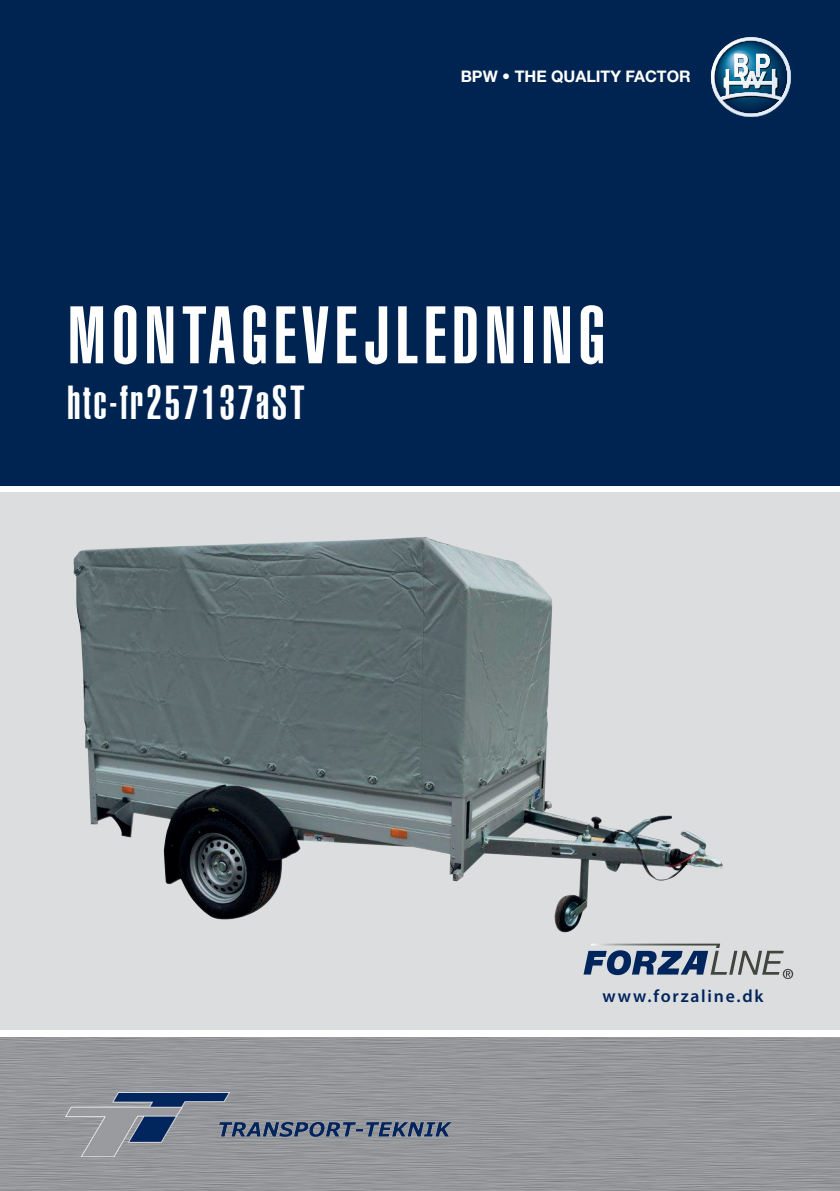
<style>
.page{position:relative;width:840px;height:1191px;background:#fff}
.page>*{position:absolute;margin:0;border:0;box-sizing:border-box;transform-origin:0 0}
.t1{font:900 extra-condensed 80px "Helvetica LT";letter-spacing:.075em;color:#fff}
.t2{font:900 extra-condensed 46.6px "Helvetica LT";letter-spacing:.06em;color:#fff}
.t3{font:600 17.8px "Myriad Pro";letter-spacing:.1em;color:#00255d}
.t4{font:700 16px "Helvetica Neue LT Pro";color:#fff}
</style>
<div class="page">
<div style="left:0;top:0;width:839px;height:485px;background:#002451"></div>
<div style="left:0;top:492px;width:839px;height:537px;background:#dcdddf"></div>
<img style="left:66px;top:1092px;width:390px;height:65px">
<svg style="left:711px;top:37px;width:80px;height:80px"></svg>
<svg style="left:583px;top:943px;width:209px;height:36px"></svg>
<img style="left:73px;top:537px;width:650px;height:396px">
<p class="t4" style="left:460px;top:67px;width:231px">BPW • THE QUALITY FACTOR</p>
<h1 class="t1" style="left:67px;top:289px;width:539px">MONTAGEVEJLEDNING</h1>
<h2 class="t2" style="left:67px;top:376px;width:239px">htc-fr257137aST</h2>
<p class="t3" style="left:602px;top:984px;width:162px">www.forzaline.dk</p>
</div>
